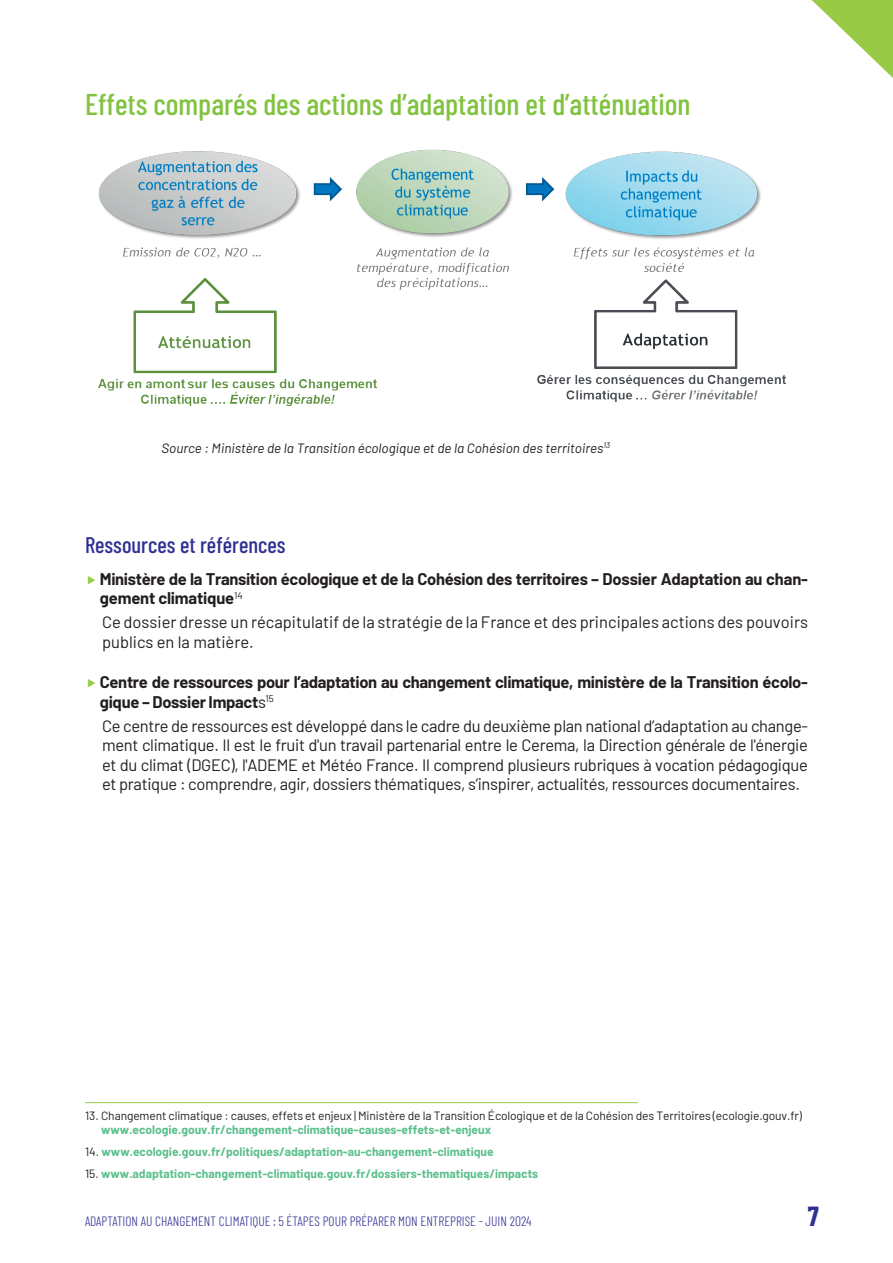
<style>
.page{position:relative;width:893px;height:1263px;background:#fff}
.page>*{position:absolute;margin:0;border:0;box-sizing:border-box;transform-origin:0 0}
.t1{font:500 30px "Barlow Condensed";color:#81c340}
.t2{font:700 27px "Barlow Condensed";color:#2e3092}
.t3{font:500 22.5px "Barlow Condensed";color:#2e3092}
.t4{font:16.5px/19.5px "Barlow";color:#231f20}
.t5{font:700 16.5px/19.5px "Barlow";letter-spacing:-.02em;color:#231f20}
.t6{font:300 13.5px "Barlow Condensed";color:#2e3092}
.t7{font:italic 13.5px "Barlow";color:#231f20}
.t8{font:700 12px "Barlow";color:#5abf8b}
.t9{font:12px "Barlow";letter-spacing:-.01em;color:#231f20}
.s1{font-weight:400}
.s2{font-weight:400;color:#231f20}
</style>
<div class="page">
<svg style="left:812px;top:0;width:81px;height:78px"></svg>
<img style="left:98px;top:149px;width:688px;height:258px">
<hr style="left:85px;top:1102px;width:553px;height:1px;background:#98ca45">
<h1 class="t1" style="left:85px;top:83px;width:607px">Effets comparés des actions d’adaptation et d’atténuation</h1>
<p class="t7" style="left:162px;top:438px;width:450px">Source : Ministère de la Transition écologique et de la Cohésion des territoires<sup>13</sup></p>
<h3 class="t3" style="left:85px;top:528px;width:202px">Ressources et références</h3>
<p class="t5" style="left:100px;top:568px;width:709px">Ministère de la Transition écologique et de la Cohésion des territoires – Dossier Adaptation au chan&shy;gement climatique<sup>14</sup></p>
<p class="t4" style="left:102px;top:611px;width:707px">Ce dossier dresse un récapitulatif de la stratégie de la France et des principales actions des pouvoirs publics en la matière.</p>
<p class="t5" style="left:100px;top:671px;width:709px">Centre de ressources pour l’adaptation au changement climatique, ministère de la Transition écolo&shy;gique – Dossier Impact<span class="s1">s</span><sup>15</sup></p>
<p class="t4" style="left:102px;top:715px;width:707px;text-align:justify">Ce centre de ressources est développé dans le cadre du deuxième plan national d’adaptation au change&shy;ment climatique. Il est le fruit d'un travail partenarial entre le Cerema, la Direction générale de l'énergie et du climat (DGEC), l'ADEME et Météo France. Il comprend plusieurs rubriques à vocation pédagogique et pratique : comprendre, agir, dossiers thématiques, s’inspirer, actualités, ressources documentaires.</p>
<p class="t9" style="left:85px;top:1107px;width:718px">13. Changement climatique : causes, effets et enjeux | Ministère de la Transition Écologique et de la Cohésion des Territoires (ecologie.gouv.fr)</p>
<p class="t8" style="left:101px;top:1121px;width:391px">www.ecologie.gouv.fr/changement-climatique-causes-effets-et-enjeux</p>
<p class="t8" style="left:85px;top:1143px;width:410px"><span class="s2">14.</span> www.ecologie.gouv.fr/politiques/adaptation-au-changement-climatique</p>
<p class="t8" style="left:85px;top:1165px;width:455px"><span class="s2">15.</span> www.adaptation-changement-climatique.gouv.fr/dossiers-thematiques/impacts</p>
<p class="t6" style="left:85px;top:1211px;width:448px">ADAPTATION AU CHANGEMENT CLIMATIQUE : 5 ÉTAPES POUR PRÉPARER MON ENTREPRISE - JUIN 2024</p>
<h2 class="t2" style="left:808px;top:1197px;width:12px">7</h2>
</div>
